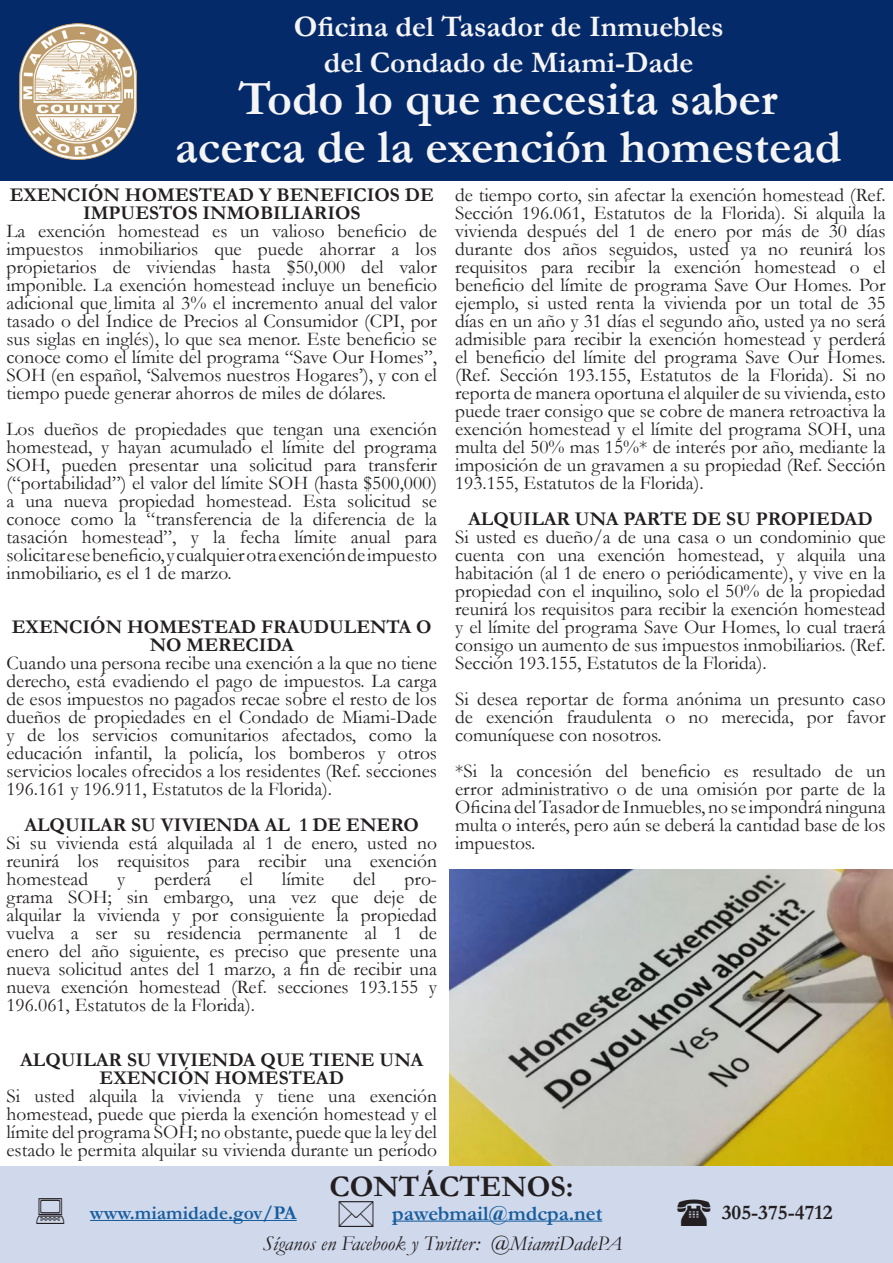
<style>
.page{position:relative;width:893px;height:1263px;background:#fff}
.page>*{position:absolute;margin:0;border:0;box-sizing:border-box;transform-origin:0 0}
.t1{font:700 48px/48px "Garamond";color:#f5f5f6;text-align:center}
.t2{font:700 30px/36px "Garamond";color:#f5f5f6;text-align:center}
.t3{font:700 30px "Garamond";color:#231f20}
.t4{font:italic 21px "Garamond";color:#231f20}
.t5{font:700 21px "Garamond";color:#175d9e}
.t6{font:700 21px "Garamond";color:#231f20}
.t7{font:19.5px/18px "Garamond";color:#231f20;text-align:justify}
.t8{font:700 19.5px/18px "Garamond";color:#231f20;text-align:center}
.t9{font:700 19.5px "Garamond";color:#175d9e}
</style>
<div class="page">
<img style="left:449px;top:869px;width:444px;height:297px">
<div style="left:0;top:0;width:893px;height:180px;background:#052a6a"></div>
<img style="left:19px;top:23px;width:118px;height:137px">
<div style="left:0;top:1166px;width:893px;height:97px;background:#d0d9ec"></div>
<hr style="left:392px;top:1220px;width:210px;height:1px;background:#175d9e">
<hr style="left:90px;top:1220px;width:207px;height:1px;background:#175d9e">
<p class="t2" style="left:294px;top:9px;width:432px">Oficina del Tasador de Inmuebles del Condado de Miami-Dade</p>
<p class="t1" style="left:175px;top:75px;width:668px">Todo lo que necesita saber acerca de la exención homestead</p>
<p class="t8" style="left:10px;top:186px;width:426px">EXENCIÓN HOMESTEAD Y BENEFICIOS DE<br>IMPUESTOS INMOBILIARIOS</p>
<p class="t7" style="left:6px;top:222px;width:432px">La exención homestead es un valioso beneficio de impuestos inmobiliarios que puede ahorrar a los propietarios de viviendas hasta $50,000 del valor imponible. La exención homestead incluye un beneficio adicional que limita al 3% el incremento anual del valor tasado o del Índice de Precios al Consumidor (CPI, por sus siglas en inglés), lo que sea menor. Este beneficio se conoce como el límite del programa “Save Our Homes”, SOH (en español, ‘Salvemos nuestros Hogares’), y con el tiempo puede generar ahorros de miles de dólares.</p>
<p class="t7" style="left:6px;top:420px;width:432px">Los dueños de propiedades que tengan una exención homestead, y hayan acumulado el límite del programa SOH, pueden presentar una solicitud para transferir (“portabilidad”) el valor del límite SOH (hasta $500,000) a una nueva propiedad homestead. Esta solicitud se conoce como la “transferencia de la diferencia de la tasación homestead”, y la fecha límite anual para solicitar ese beneficio, y cualquier otra exención de impuesto inmobiliario, es el 1 de marzo.</p>
<p class="t8" style="left:12px;top:618px;width:421px">EXENCIÓN HOMESTEAD FRAUDULENTA O<br>NO MERECIDA</p>
<p class="t7" style="left:6px;top:654px;width:432px">Cuando una persona recibe una exención a la que no tiene derecho, está evadiendo el pago de impuestos. La carga de esos impuestos no pagados recae sobre el resto de los dueños de propiedades en el Condado de Miami-Dade y de los servicios comunitarios afectados, como la educación infantil, la policía, los bomberos y otros servicios locales ofrecidos a los residentes (Ref. secciones 196.161 y 196.911, Estatutos de la Florida).</p>
<p class="t8" style="left:24px;top:816px;width:396px">ALQUILAR SU VIVIENDA AL 1 DE ENERO</p>
<p class="t7" style="left:6px;top:834px;width:432px">Si su vivienda está alquilada al 1 de enero, usted no reunirá los requisitos para recibir una exención homestead</p>
<p class="t7" style="left:117px;top:870px;width:10px">y</p>
<p class="t7" style="left:154px;top:870px;width:58px">perderá</p>
<p class="t7" style="left:240px;top:870px;width:14px">el</p>
<p class="t7" style="left:282px;top:870px;width:44px">límite</p>
<p class="t7" style="left:353px;top:870px;width:24px">del</p>
<p class="t7" style="left:6px;top:870px;width:432px;text-indent:398px">pro&shy;grama SOH; sin embargo, una vez que deje de alquilar la vivienda y por consiguiente la propiedad vuelva a ser su residencia permanente al 1 de enero del año siguiente, es preciso que presente una nueva solicitud antes del 1 marzo, a fin de recibir una nueva exención homestead (Ref. secciones 193.155 y 196.061, Estatutos de la Florida).</p>
<p class="t8" style="left:20px;top:1050px;width:405px">ALQUILAR SU VIVIENDA QUE TIENE UNA</p>
<p class="t8" style="left:100px;top:1068px;width:246px">EXENCIÓN HOMESTEAD</p>
<p class="t7" style="left:6px;top:1086px;width:432px">Si usted alquila la vivienda y tiene una exención homestead, puede que pierda la exención homestead y el límite del programa SOH; no obstante, puede que la ley del estado le permita alquilar su vivienda durante un período</p>
<p class="t7" style="left:455px;top:186px;width:432px">de tiempo corto, sin afectar la exención homestead (Ref.<br>Sección 196.061, Estatutos de la Florida). Si alquila la vivienda después del 1 de enero por más de 30 días durante dos años seguidos, usted ya no reunirá los requisitos para recibir la exención homestead o el beneficio del límite de programa Save Our Homes. Por ejemplo, si usted renta la vivienda por un total de 35 días en un año y 31 días el segundo año, usted ya no será admisible para recibir la exención homestead y perderá el beneficio del límite del programa Save Our Homes. (Ref. Sección 193.155, Estatutos de la Florida). Si no reporta de manera oportuna el alquiler de su vivienda, esto puede traer consigo que se cobre de manera retroactiva la exención homestead y el límite del programa SOH, una multa del 50% mas 15%* de interés por año, mediante la imposición de un gravamen a su propiedad (Ref. Sección 193.155, Estatutos de la Florida).</p>
<p class="t8" style="left:468px;top:510px;width:406px">ALQUILAR UNA PARTE DE SU PROPIEDAD</p>
<p class="t7" style="left:455px;top:528px;width:432px">Si usted es dueño/a de una casa o un condominio que cuenta con una exención homestead, y alquila una habitación (al 1 de enero o periódicamente), y vive en la propiedad con el inquilino, solo el 50% de la propiedad reunirá los requisitos para recibir la exención homestead y el límite del programa Save Our Homes, lo cual traerá consigo un aumento de sus impuestos inmobiliarios. (Ref.<br>Sección 193.155, Estatutos de la Florida).</p>
<p class="t7" style="left:455px;top:690px;width:432px">Si desea reportar de forma anónima un presunto caso de exención fraudulenta o no merecida, por favor comuníquese con nosotros.</p>
<p class="t7" style="left:455px;top:762px;width:432px">*Si la concesión del beneficio es resultado de un error administrativo o de una omisión por parte de la Oficina del Tasador de Inmuebles, no se impondrá ninguna multa o interés, pero aún se deberá la cantidad base de los impuestos.</p>
<p class="t3" style="left:329px;top:1166px;width:246px">CONTÁCTENOS:</p>
<p class="t9" style="left:90px;top:1199px;width:208px">www.miamidade.gov/PA</p>
<p class="t5" style="left:392px;top:1198px;width:212px">pawebmail@mdcpa.net</p>
<p class="t6" style="left:722px;top:1198px;width:112px">305-375-4712</p>
<p class="t4" style="left:263px;top:1229px;width:361px">Síganos en Facebook y Twitter: @MiamiDadePA</p>
</div>
